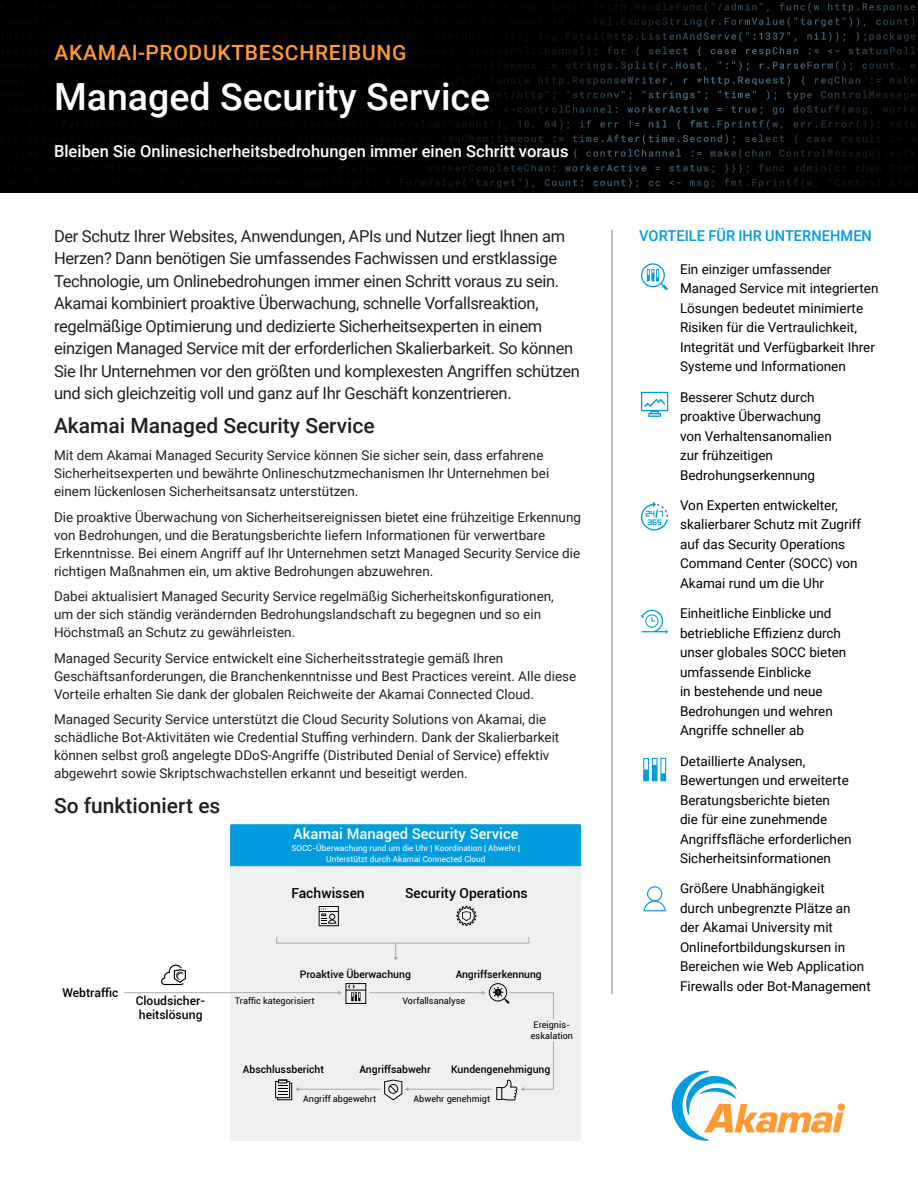
<style>
.page{position:relative;width:918px;height:1188px;background:#fff}
.page>*{position:absolute;margin:0;border:0;box-sizing:border-box;transform-origin:0 0}
.t1{font:500 37.5px "Roboto";color:#fff}
.t2{font:500 21px "Roboto";color:#231f20}
.Preheader{font:500 21px "Roboto";letter-spacing:.035em;color:#f93}
.Intro_Paragraph{font:16.5px/22.5px "Roboto";letter-spacing:-.02em;color:#231f20}
.sub_title{font:500 16.5px "Roboto";color:#fff}
.Benefits_header{font:500 15px "Roboto";letter-spacing:.005em;color:#009cde}
.t3{font:500 14.7px "Roboto";color:#fff}
.t4{font:500 13.8px "Roboto";color:#000}
.Body{font:13.5px/18px "Roboto";color:#231f20}
.Benefits_body_copy{font:13.5px/19.5px "Roboto";color:#000}
.t5{font:500 12.15px/14.5px "Roboto";color:#000}
.t6{font:500 10.35px "Roboto";color:#000}
.t7{font:9.15px/10.9px "Roboto";color:#000;text-align:center}
.t8{font:8.25px/11.7px "Roboto";color:#fff;text-align:center}
</style>
<div class="page">
<img style="left:0;top:0;width:918px;height:192px">
<svg style="left:672px;top:1071px;width:171px;height:70px"></svg>
<hr style="left:611px;top:230px;width:2px;height:35px;background:#aaabad">
<hr style="left:611px;top:264px;width:2px;height:730px;background:#aaabad">
<svg style="left:641px;top:392px;width:27px;height:25px"></svg>
<svg style="left:641px;top:501px;width:27px;height:29px"></svg>
<svg style="left:641px;top:263px;width:27px;height:28px"></svg>
<svg style="left:641px;top:610px;width:27px;height:24px"></svg>
<svg style="left:643px;top:758px;width:23px;height:23px"></svg>
<svg style="left:644px;top:886px;width:22px;height:25px"></svg>
<div style="left:230px;top:866px;width:351px;height:275px;background:#efefef"></div>
<div style="left:230px;top:824px;width:351px;height:42px;background:#009cde"></div>
<svg style="left:161px;top:965px;width:25px;height:20px"></svg>
<svg style="left:319px;top:906px;width:20px;height:20px"></svg>
<hr style="left:298px;top:1089px;width:83px;height:1px;background:#ababab">
<hr style="left:408px;top:1089px;width:85px;height:1px;background:#ababab">
<hr style="left:370px;top:992px;width:113px;height:1px;background:#ababab">
<svg style="left:482px;top:983px;width:72px;height:38px"></svg>
<hr style="left:124px;top:992px;width:215px;height:1px;background:#ababab">
<svg style="left:338px;top:983px;width:28px;height:21px"></svg>
<svg style="left:275px;top:1080px;width:24px;height:20px"></svg>
<svg style="left:384px;top:1080px;width:24px;height:20px"></svg>
<svg style="left:496px;top:1041px;width:58px;height:59px"></svg>
<div style="left:276px;top:936px;width:253px;height:8px;border:1px solid #ababab"></div>
<svg style="left:394px;top:943px;width:4px;height:18px"></svg>
<svg style="left:456px;top:906px;width:20px;height:20px"></svg>
<p class="Preheader" style="left:54px;top:38px;width:354px">AKAMAI-PRODUKTBESCHREIBUNG</p>
<p class="t1" style="left:54px;top:71px;width:438px">Managed Security Service</p>
<p class="sub_title" style="left:54px;top:139px;width:516px">Bleiben Sie Onlinesicherheitsbedrohungen immer einen Schritt voraus</p>
<p class="Intro_Paragraph" style="left:54px;top:224px;width:528px">Der Schutz Ihrer Websites, Anwendungen, APIs und Nutzer liegt Ihnen am Herzen? Dann benötigen Sie umfassendes Fachwissen und erstklassige Technologie, um Onlinebedrohungen immer einen Schritt voraus zu sein.<br>Akamai kombiniert proaktive Überwachung, schnelle Vorfallsreaktion, regelmäßige Optimierung und dedizierte Sicherheitsexperten in einem einzigen Managed Service mit der erforderlichen Skalierbarkeit. So können Sie Ihr Unternehmen vor den größten und komplexesten Angriffen schützen und sich gleichzeitig voll und ganz auf Ihr Geschäft konzentrieren.</p>
<h1 class="t2" style="left:54px;top:411px;width:322px">Akamai Managed Security Service</h1>
<p class="Body" style="left:54px;top:446px;width:497px">Mit dem Akamai Managed Security Service können Sie sicher sein, dass erfahrene<br>Sicherheitsexperten und bewährte Onlineschutzmechanismen Ihr Unternehmen bei einem lückenlosen Sicherheitsansatz unterstützen.</p>
<p class="Body" style="left:54px;top:507px;width:529px">Die proaktive Überwachung von Sicherheitsereignissen bietet eine frühzeitige Erkennung von Bedrohungen, und die Beratungsberichte liefern Informationen für verwertbare Erkenntnisse. Bei einem Angriff auf Ihr Unternehmen setzt Managed Security Service die richtigen Maßnahmen ein, um aktive Bedrohungen abzuwehren.</p>
<p class="Body" style="left:54px;top:587px;width:501px">Dabei aktualisiert Managed Security Service regelmäßig Sicherheitskonfigurationen, um der sich ständig verändernden Bedrohungslandschaft zu begegnen und so ein<br>Höchstmaß an Schutz zu gewährleisten.</p>
<p class="Body" style="left:54px;top:648px;width:524px">Managed Security Service entwickelt eine Sicherheitsstrategie gemäß Ihren<br>Geschäftsanforderungen, die Branchenkenntnisse und Best Practices vereint. Alle diese<br>Vorteile erhalten Sie dank der globalen Reichweite der Akamai Connected Cloud.</p>
<p class="Body" style="left:54px;top:710px;width:507px">Managed Security Service unterstützt die Cloud Security Solutions von Akamai, die schädliche Bot-Aktivitäten wie Credential Stuffing verhindern. Dank der Skalierbarkeit können selbst groß angelegte DDoS-Angriffe (Distributed Denial of Service) effektiv abgewehrt sowie Skriptschwachstellen erkannt und beseitigt werden.</p>
<h1 class="t2" style="left:54px;top:791px;width:168px">So funktioniert es</h1>
<p class="t3" style="left:293px;top:823px;width:227px">Akamai Managed Security Service</p>
<p class="t8" style="left:291px;top:842px;width:230px">SOCC-Überwachung rund um die Uhr | Koordination | Abwehr |<br>Unterstützt durch Akamai Connected Cloud</p>
<p class="t4" style="left:291px;top:884px;width:75px">Fachwissen</p>
<p class="t4" style="left:405px;top:884px;width:124px">Security Operations</p>
<p class="t5" style="left:62px;top:985px;width:58px">Webtraffic</p>
<p class="t5" style="left:136px;top:992px;width:72px">Cloudsicher&shy;heitslösung</p>
<p class="t6" style="left:300px;top:967px;width:113px">Proaktive Überwachung</p>
<p class="t6" style="left:456px;top:967px;width:88px">Angriffserkennung</p>
<p class="t7" style="left:235px;top:995px;width:81px">Traffic kategorisiert</p>
<p class="t7" style="left:402px;top:995px;width:64px">Vorfallsanalyse</p>
<p class="t7" style="left:531px;top:1019px;width:44px">Ereignis&shy;eskalation</p>
<p class="t6" style="left:243px;top:1062px;width:83px">Abschlussbericht</p>
<p class="t6" style="left:360px;top:1062px;width:73px">Angriffsabwehr</p>
<p class="t6" style="left:451px;top:1062px;width:101px">Kundengenehmigung</p>
<p class="t7" style="left:303px;top:1093px;width:75px">Angriff abgewehrt</p>
<p class="t7" style="left:414px;top:1093px;width:78px">Abwehr genehmigt</p>
<p class="Benefits_header" style="left:639px;top:225px;width:234px">VORTEILE FÜR IHR UNTERNEHMEN</p>
<p class="Benefits_body_copy" style="left:680px;top:259px;width:200px">Ein einziger umfassender<br>Managed Service mit integrierten<br>Lösungen bedeutet minimierte<br>Risiken für die Vertraulichkeit,<br>Integrität und Verfügbarkeit Ihrer<br>Systeme und Informationen</p>
<p class="Benefits_body_copy" style="left:680px;top:387px;width:153px">Besserer Schutz durch proaktive Überwachung von Verhaltensanomalien zur frühzeitigen<br>Bedrohungserkennung</p>
<p class="Benefits_body_copy" style="left:680px;top:495px;width:183px">Von Experten entwickelter, skalierbarer Schutz mit Zugriff auf das Security Operations<br>Command Center (SOCC) von<br>Akamai rund um die Uhr</p>
<p class="Benefits_body_copy" style="left:680px;top:603px;width:168px">Einheitliche Einblicke und betriebliche Effizienz durch unser globales SOCC bieten umfassende Einblicke<br>in bestehende und neue<br>Bedrohungen und wehren<br>Angriffe schneller ab</p>
<p class="Benefits_body_copy" style="left:680px;top:751px;width:173px">Detaillierte Analysen,<br>Bewertungen und erweiterte<br>Beratungsberichte bieten<br>die für eine zunehmende<br>Angriffsfläche erforderlichen<br>Sicherheitsinformationen</p>
<p class="Benefits_body_copy" style="left:680px;top:878px;width:192px">Größere Unabhängigkeit<br>durch unbegrenzte Plätze an der Akamai University mit<br>Onlinefortbildungskursen in<br>Bereichen wie Web Application<br>Firewalls oder Bot-Management</p>
</div>
